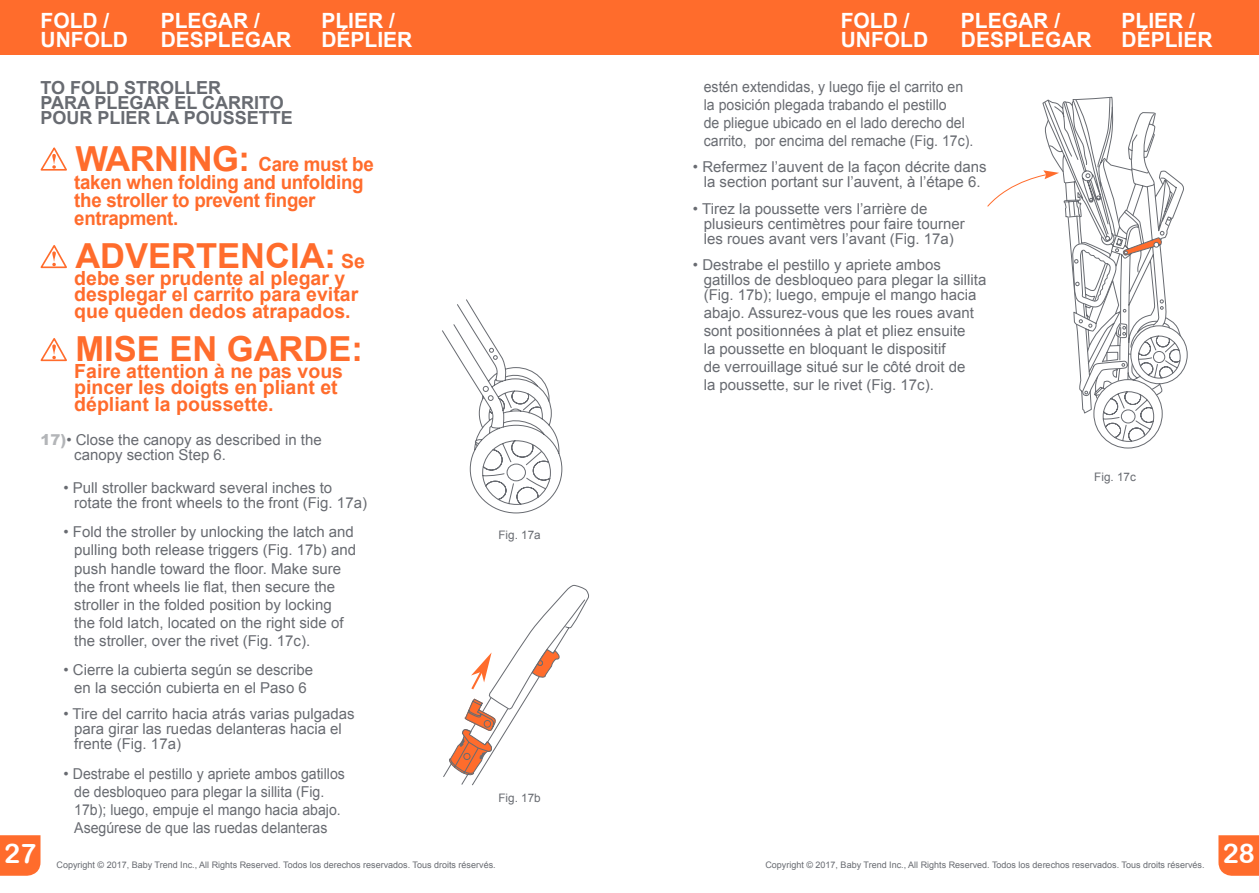
<style>
.page{position:relative;width:1259px;height:893px;background:#fff}
.page>*{position:absolute;margin:0;border:0;box-sizing:border-box;transform-origin:0 0}
.t1{font:700 34.5px "Arial";color:#ff6c2c}
.t2{font:27px "Arial Rounded MT Bold";color:#fff}
.t3{font:700 21px/18.8px "Arial";color:#fff}
.t4{font:700 19.5px/16.5px "Arial";color:#ff6c2c}
.t5{font:700 19.5px/18px "Arial";color:#ff6c2c;scale:.96 1}
.t6{font:700 18px/15px "Arial";color:#686b71}
.t7{font:15px/18px "Arial";color:#686b71}
.t8{font:15px/18px "Arial";color:#686b71;scale:.94 1}
.t9{font:11.7px "Arial";color:#686b71}
.t10{font:9px "Arial";color:#686b71}
.s1{font-size:34.5px}
.s2{font-size:19.5px}
.s3{font-weight:900;color:#b3b5b8}
</style>
<div class="page">
<div style="left:0;top:835px;width:40px;height:41px;background:#ff6c2c"></div>
<svg style="left:1218px;top:835px;width:41px;height:41px;background:#ff7235"></svg>
<div style="left:629px;top:0;width:630px;height:54px;background:#ff6c2c"></div>
<div style="left:0;top:0;width:629px;height:54px;background:#ff6c2c"></div>
<svg style="left:40px;top:147px;width:27px;height:24px"></svg>
<svg style="left:40px;top:245px;width:27px;height:24px"></svg>
<svg style="left:40px;top:338px;width:27px;height:24px"></svg>
<svg style="left:443px;top:584px;width:146px;height:202px"></svg>
<svg style="left:442px;top:299px;width:120px;height:215px"></svg>
<svg style="left:987px;top:97px;width:201px;height:352px"></svg>
<h3 class="t3" style="left:41px;top:12px;width:89px">FOLD /<br>UNFOLD</h3>
<h3 class="t3" style="left:961px;top:12px;width:132px">PLEGAR /<br>DESPLEGAR</h3>
<h3 class="t3" style="left:161px;top:12px;width:132px">PLEGAR /<br>DESPLEGAR</h3>
<h3 class="t3" style="left:1121px;top:12px;width:93px">PLIER /<br>DÉPLIER</h3>
<h3 class="t3" style="left:321px;top:12px;width:93px">PLIER /<br>DÉPLIER</h3>
<h3 class="t3" style="left:840px;top:12px;width:89px">FOLD /<br>UNFOLD</h3>
<p class="t6" style="left:40px;top:80px;width:254px">TO FOLD STROLLER<br>PARA PLEGAR EL CARRITO<br>POUR PLIER LA POUSSETTE</p>
<h3 class="t5" style="left:74px;top:155px;width:313px"><span class="s1">WARNING:</span> Care must be taken when folding and unfolding the stroller to prevent finger entrapment.</h3>
<h1 class="t1" style="left:75px;top:237px;width:291px">ADVERTENCIA: <span class="s2">Se</span></h1>
<h3 class="t4" style="left:74px;top:269px;width:285px">debe ser prudente al plegar y desplegar el carrito para evitar que queden dedos atrapados.</h3>
<h1 class="t1" style="left:75px;top:330px;width:289px">MISE EN GARDE:</h1>
<h3 class="t4" style="left:74px;top:363px;width:270px">Faire attention à ne pas vous pincer les doigts en pliant et dépliant la poussette.</h3>
<p class="t7" style="left:74px;top:432px;width:249px;line-height:15px;text-indent:-34px"><span class="s3">17)</span>• Close the canopy as described in the canopy section Step 6.</p>
<p class="t7" style="left:74px;top:480px;width:294px;line-height:15px;text-indent:-11px">• Pull stroller backward several inches to rotate the front wheels to the front (Fig. 17a)</p>
<p class="t7" style="left:74px;top:523px;width:283px;text-indent:-11px">• Fold the stroller by unlocking the latch and pulling both release triggers (Fig. 17b) and push handle toward the floor. Make sure the front wheels lie flat, then secure the stroller in the folded position by locking the fold latch, located on the right side of the stroller, over the rivet (Fig. 17c).</p>
<p class="t7" style="left:63px;top:661px;width:251px;text-align:center">• Cierre la cubierta según se describe en la sección cubierta en el Paso 6</p>
<p class="t7" style="left:74px;top:707px;width:282px;line-height:15px;text-indent:-11px">• Tire del carrito hacia atrás varias pulgadas para girar las ruedas delanteras hacia el frente (Fig. 17a)</p>
<p class="t7" style="left:74px;top:764px;width:272px;text-indent:-11px">• Destrabe el pestillo y apriete ambos gatillos de desbloqueo para plegar la sillita (Fig.<br>17b); luego, empuje el mango hacia abajo.<br>Asegúrese de que las ruedas delanteras</p>
<p class="t9" style="left:498px;top:527px;width:44px">Fig. 17a</p>
<p class="t9" style="left:498px;top:790px;width:44px">Fig. 17b</p>
<p class="t8" style="left:704px;top:78px;width:288px">estén extendidas, y luego fije el carrito en la posición plegada trabando el pestillo<br>de pliegue ubicado en el lado derecho del carrito, por encima del remache (Fig. 17c).</p>
<p class="t7" style="left:693px;top:160px;width:295px;line-height:15px;text-align:center">• Refermez l’auvent de la façon décrite dans la section portant sur l’auvent, à l’étape 6.</p>
<p class="t7" style="left:704px;top:201px;width:262px;line-height:15px;text-indent:-11px">• Tirez la poussette vers l’arrière de plusieurs centimètres pour faire tourner les roues avant vers l’avant (Fig. 17a)</p>
<p class="t7" style="left:704px;top:257px;width:284px;line-height:15px;text-indent:-11px">• Destrabe el pestillo y apriete ambos gatillos de desbloqueo para plegar la sillita (Fig. 17b); luego, empuje el mango hacia</p>
<p class="t7" style="left:704px;top:304px;width:272px">abajo. Assurez-vous que les roues avant sont positionnées à plat et pliez ensuite la poussette en bloquant le dispositif<br>de verrouillage situé sur le côté droit de la poussette, sur le rivet (Fig. 17c).</p>
<p class="t9" style="left:1094px;top:469px;width:43px">Fig. 17c</p>
<h2 class="t2" style="left:4px;top:838px;width:34px">27</h2>
<p class="t10" style="left:57px;top:859px;width:441px">Copyright © 2017, Baby Trend Inc., All Rights Reserved. Todos los derechos reservados. Tous droits réservés.</p>
<p class="t10" style="left:765px;top:859px;width:441px">Copyright © 2017, Baby Trend Inc., All Rights Reserved. Todos los derechos reservados. Tous droits réservés.</p>
<h2 class="t2" style="left:1222px;top:838px;width:34px">28</h2>
</div>
